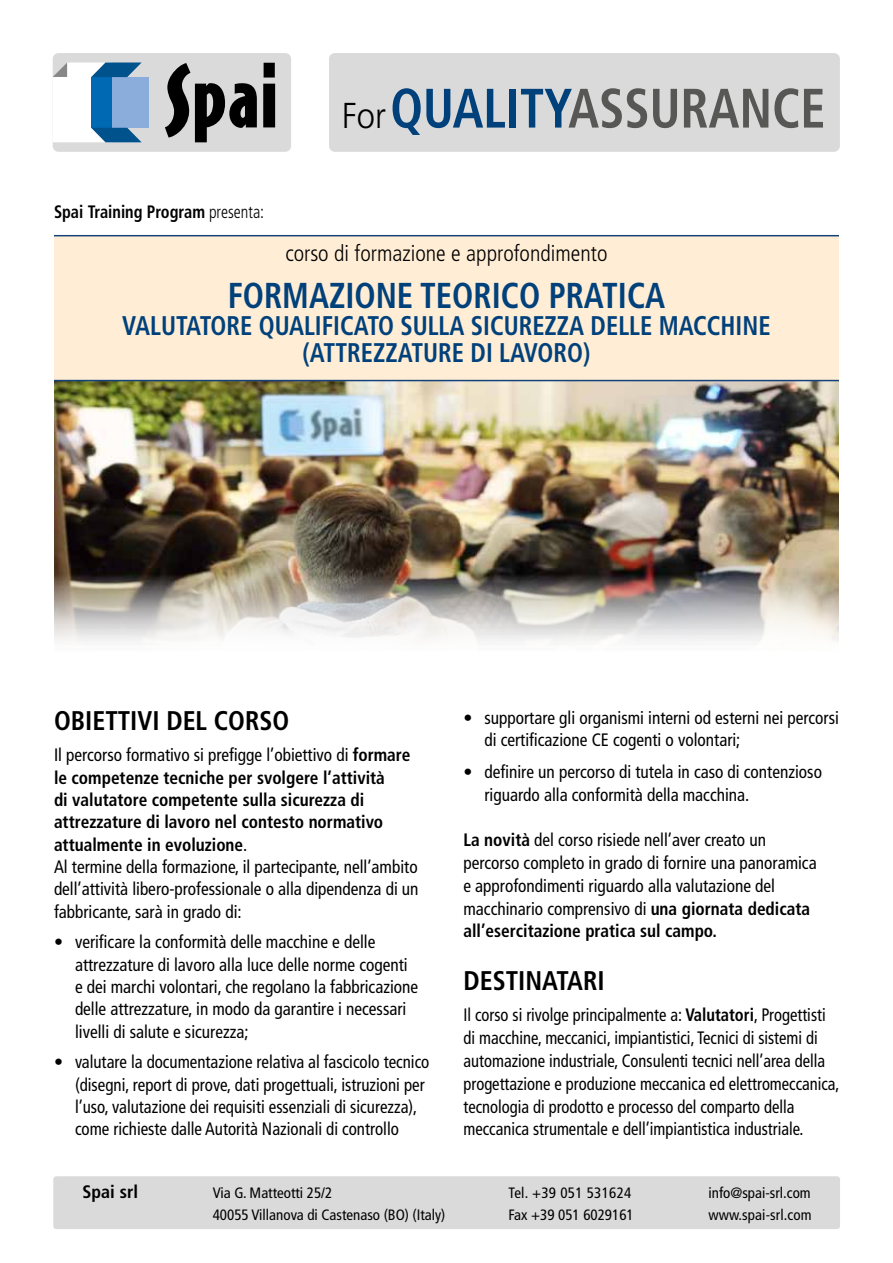
<style>
.page{position:relative;width:893px;height:1263px;background:#fff}
.page>*{position:absolute;margin:0;border:0;box-sizing:border-box;transform-origin:0 0}
.t1{font:700 condensed 55.5px "Frutiger";color:#575756;scale:.91 1}
.t2{font:700 condensed 36px "Frutiger";color:#00417c;scale:.91 1}
.t3{font:700 condensed 27px/27px "Frutiger";color:#00417c;text-align:center;scale:.91 1}
.t4{font:700 condensed 27px "Frutiger";color:#000;scale:.96 1}
.t5{font:300 condensed 22.5px "Frutiger";color:#000}
.t6{font:condensed 18px/22.4px "Frutiger";color:#000;scale:.96 1}
.t7{font:condensed 18px/22.8px "Frutiger";color:#000;scale:.92 1}
.t8{font:condensed 18px/22.4px "Frutiger";color:#000;scale:.94 1}
.t9{font:700 condensed 18px "Frutiger";color:#000;scale:.91 1}
.t10{font:700 condensed 18px "Frutiger";color:#000}
.t11{font:condensed 15px/22.5px "Frutiger";color:#000}
.s1{font-weight:300;font-stretch:normal;font-size:36px;color:#000}
.s2{color:#00417c}
.s3{font-weight:300}
.s4{font-weight:700}
</style>
<div class="page">
<div style="left:53px;top:1176px;width:787px;height:53px;background:#dadada"></div>
<div style="left:329px;top:53px;width:511px;height:99px;background:#dadada"></div>
<svg style="left:52px;top:53px;width:239px;height:99px"></svg>
<img style="left:54px;top:381px;width:785px;height:261px">
<div style="left:54px;top:236px;width:785px;height:144px;background:#ffeed5"></div>
<hr style="left:54px;top:235px;width:785px;height:1px;background:#144279">
<hr style="left:54px;top:380px;width:785px;height:1px;background:#144279">
<h1 class="t1" style="left:342px;top:75px;width:532px"><span class="s1">For</span><span class="s2">QUALITY</span>ASSURANCE</h1>
<p class="t9" style="left:54px;top:201px;width:233px">Spai Training Program <span class="s3">presenta:</span></p>
<p class="t5" style="left:285px;top:240px;width:324px">corso di formazione e approfondimento</p>
<h2 class="t2" style="left:228px;top:274px;width:482px">FORMAZIONE TEORICO PRATICA</h2>
<h3 class="t3" style="left:122px;top:312px;width:714px">VALUTATORE QUALIFICATO SULLA SICUREZZA DELLE MACCHINE (ATTREZZATURE DI LAVORO)</h3>
<h3 class="t4" style="left:54px;top:705px;width:247px">OBIETTIVI DEL CORSO</h3>
<p class="t6" style="left:54px;top:744px;width:381px">Il percorso formativo si prefigge l’obiettivo di <span class="s4">formare le competenze tecniche per svolgere l’attività<br>di valutatore competente sulla sicurezza di attrezzature di lavoro nel contesto normativo attualmente in evoluzione</span>.<br>Al termine della formazione, il partecipante, nell’ambito dell’attività libero-professionale o alla dipendenza di un fabbricante, sarà in grado di:</p>
<p class="t6" style="left:75px;top:931px;width:359px;text-indent:-21px"><span class="s4">•</span> verificare la conformità delle macchine e delle attrezzature di lavoro alla luce delle norme cogenti e dei marchi volontari, che regolano la fabbricazione delle attrezzature, in modo da garantire i necessari livelli di salute e sicurezza;</p>
<p class="t8" style="left:75px;top:1051px;width:379px;text-indent:-21px"><span class="s4">•</span> valutare la documentazione relativa al fascicolo tecnico (disegni, report di prove, dati progettuali, istruzioni per l’uso, valutazione dei requisiti essenziali di sicurezza), come richieste dalle Autorità Nazionali di controllo</p>
<p class="t6" style="left:484px;top:706px;width:371px;line-height:22.8px;text-indent:-21px"><span class="s4">•</span> supportare gli organismi interni od esterni nei percorsi di certificazione CE cogenti o volontari;</p>
<p class="t6" style="left:484px;top:760px;width:353px;line-height:22.8px;text-indent:-21px"><span class="s4">•</span> definire un percorso di tutela in caso di contenzioso riguardo alla conformità della macchina.</p>
<p class="t6" style="left:463px;top:829px;width:369px;line-height:22.8px"><span class="s4">La novità</span> del corso risiede nell’aver creato un percorso completo in grado di fornire una panoramica e approfondimenti riguardo alla valutazione del macchinario comprensivo di <span class="s4">una giornata dedicata all’esercitazione pratica sul campo.</span></p>
<h3 class="t4" style="left:463px;top:965px;width:148px">DESTINATARI</h3>
<p class="t7" style="left:463px;top:1004px;width:410px">Il corso si rivolge principalmente a: <span class="s4">Valutatori</span>, Progettisti di macchine, meccanici, impiantistici, Tecnici di sistemi di automazione industriale, Consulenti tecnici nell’area della progettazione e produzione meccanica ed elettromeccanica, tecnologia di prodotto e processo del comparto della meccanica strumentale e dell’impiantistica industriale.</p>
<p class="t10" style="left:83px;top:1181px;width:57px">Spai srl</p>
<p class="t11" style="left:508px;top:1181px;width:127px">Tel. +39 051 531624<br>Fax +39 051 6029161</p>
<p class="t11" style="left:708px;top:1181px;width:105px">info@spai-srl.com www.spai-srl.com</p>
<p class="t11" style="left:213px;top:1181px;width:234px">Via G. Matteotti 25/2<br>40055 Villanova di Castenaso (BO) (Italy)</p>
</div>
